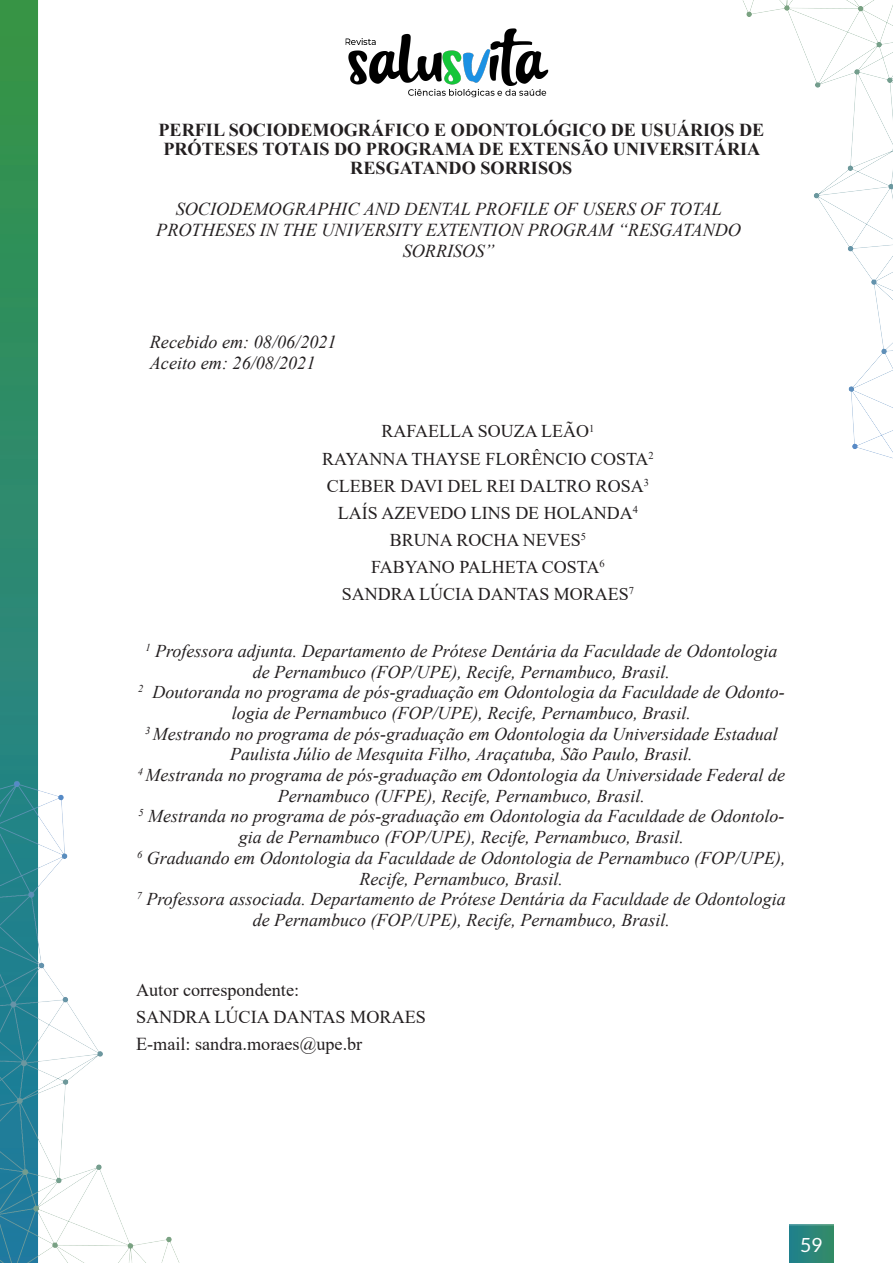
<style>
.page{position:relative;width:893px;height:1263px;background:#fff}
.page>*{position:absolute;margin:0;border:0;box-sizing:border-box;transform-origin:0 0}
.t1{font:19.5px "Lato";color:#fff}
.Body_Text{font:italic 18.15px/20.9px "Times New Roman";color:#231f20;text-align:center}
.TÍTULO{font:700 18.15px/19.2px "Times New Roman";color:#231f20;text-align:center}
.Body_Text-2{font:18.15px "Times New Roman";color:#231f20}
.t2{font:italic 18px/20.7px "Times New Roman";color:#231f20;text-align:center}
.CORPO_DO_TEXTO{font:18px "Times New Roman";color:#231f20}
</style>
<div class="page">
<img style="left:0;top:0;width:834px;height:1263px">
<img style="left:789px;top:1224px;width:44px;height:39px">
<img style="left:322px;top:0;width:249px;height:123px">
<img style="left:729px;top:0;width:164px;height:466px">
<div style="left:136px;top:605px;width:651px;height:13px;background:#fff"></div>
<div style="left:136px;top:686px;width:651px;height:37px;background:#fff"></div>
<div style="left:136px;top:768px;width:651px;height:38px;background:#fff"></div>
<div style="left:136px;top:810px;width:651px;height:37px;background:#fff"></div>
<div style="left:136px;top:851px;width:651px;height:37px;background:#fff"></div>
<div style="left:136px;top:931px;width:651px;height:13px;background:#fff"></div>
<div style="left:136px;top:958px;width:651px;height:13px;background:#fff"></div>
<p class="TÍTULO" style="left:158px;top:119px;width:607px">PERFIL SOCIODEMOGRÁFICO E ODONTOLÓGICO DE USUÁRIOS DE<br>PRÓTESES TOTAIS DO PROGRAMA DE EXTENSÃO UNIVERSITÁRIA<br>RESGATANDO SORRISOS</p>
<p class="Body_Text" style="left:156px;top:198px;width:586px">SOCIODEMOGRAPHIC AND DENTAL PROFILE OF USERS OF TOTAL<br>PROTHESES IN THE UNIVERSITY EXTENTION PROGRAM “RESGATANDO<br>SORRISOS”</p>
<p class="Body_Text" style="left:150px;top:331px;width:188px">Recebido em: 08/06/2021</p>
<p class="Body_Text" style="left:150px;top:352px;width:167px">Aceito em: 26/08/2021</p>
<p class="CORPO_DO_TEXTO" style="left:381px;top:419px;width:214px">RAFAELLA SOUZA LEÃO<sup>1</sup></p>
<p class="CORPO_DO_TEXTO" style="left:322px;top:446px;width:333px">RAYANNA THAYSE FLORÊNCIO COSTA<sup>2</sup></p>
<p class="CORPO_DO_TEXTO" style="left:327px;top:473px;width:324px">CLEBER DAVI DEL REI DALTRO ROSA<sup>3</sup></p>
<p class="CORPO_DO_TEXTO" style="left:338px;top:500px;width:302px">LAÍS AZEVEDO LINS DE HOLANDA<sup>4</sup></p>
<p class="CORPO_DO_TEXTO" style="left:390px;top:527px;width:198px">BRUNA ROCHA NEVES<sup>5</sup></p>
<p class="CORPO_DO_TEXTO" style="left:371px;top:554px;width:235px">FABYANO PALHETA COSTA<sup>6</sup></p>
<p class="CORPO_DO_TEXTO" style="left:342px;top:581px;width:294px">SANDRA LÚCIA DANTAS MORAES<sup>7</sup></p>
<p class="t2" style="left:145px;top:640px;width:634px"><sup>1</sup> Professora adjunta. Departamento de Prótese Dentária da Faculdade de Odontologia de Pernambuco (FOP/UPE), Recife, Pernambuco, Brasil.</p>
<p class="t2" style="left:138px;top:681px;width:648px"><sup>2</sup> Doutoranda no programa de pós-graduação em Odontologia da Faculdade de Odonto&shy;logia de Pernambuco (FOP/UPE), Recife, Pernambuco, Brasil.</p>
<p class="t2" style="left:145px;top:723px;width:634px"><sup>3</sup> Mestrando no programa de pós-graduação em Odontologia da Universidade Estadual<br>Paulista Júlio de Mesquita Filho, Araçatuba, São Paulo, Brasil.</p>
<p class="t2" style="left:138px;top:764px;width:649px"><sup>4</sup> Mestranda no programa de pós-graduação em Odontologia da Universidade Federal de<br>Pernambuco (UFPE), Recife, Pernambuco, Brasil.</p>
<p class="t2" style="left:138px;top:806px;width:648px"><sup>5</sup> Mestranda no programa de pós-graduação em Odontologia da Faculdade de Odontolo&shy;gia de Pernambuco (FOP/UPE), Recife, Pernambuco, Brasil.</p>
<p class="t2" style="left:137px;top:847px;width:650px"><sup>6</sup> Graduando em Odontologia da Faculdade de Odontologia de Pernambuco (FOP/UPE),<br>Recife, Pernambuco, Brasil.</p>
<p class="t2" style="left:137px;top:888px;width:651px"><sup>7</sup> Professora associada. Departamento de Prótese Dentária da Faculdade de Odontologia de Pernambuco (FOP/UPE), Recife, Pernambuco, Brasil.</p>
<p class="Body_Text-2" style="left:136px;top:977px;width:165px">Autor correspondente:</p>
<p class="Body_Text-2" style="left:136px;top:1004px;width:291px">SANDRA LÚCIA DANTAS MORAES</p>
<p class="Body_Text-2" style="left:136px;top:1031px;width:228px">E-mail: sandra.moraes@upe.br</p>
<p class="t1" style="left:800px;top:1234px;width:24px">59</p>
</div>
